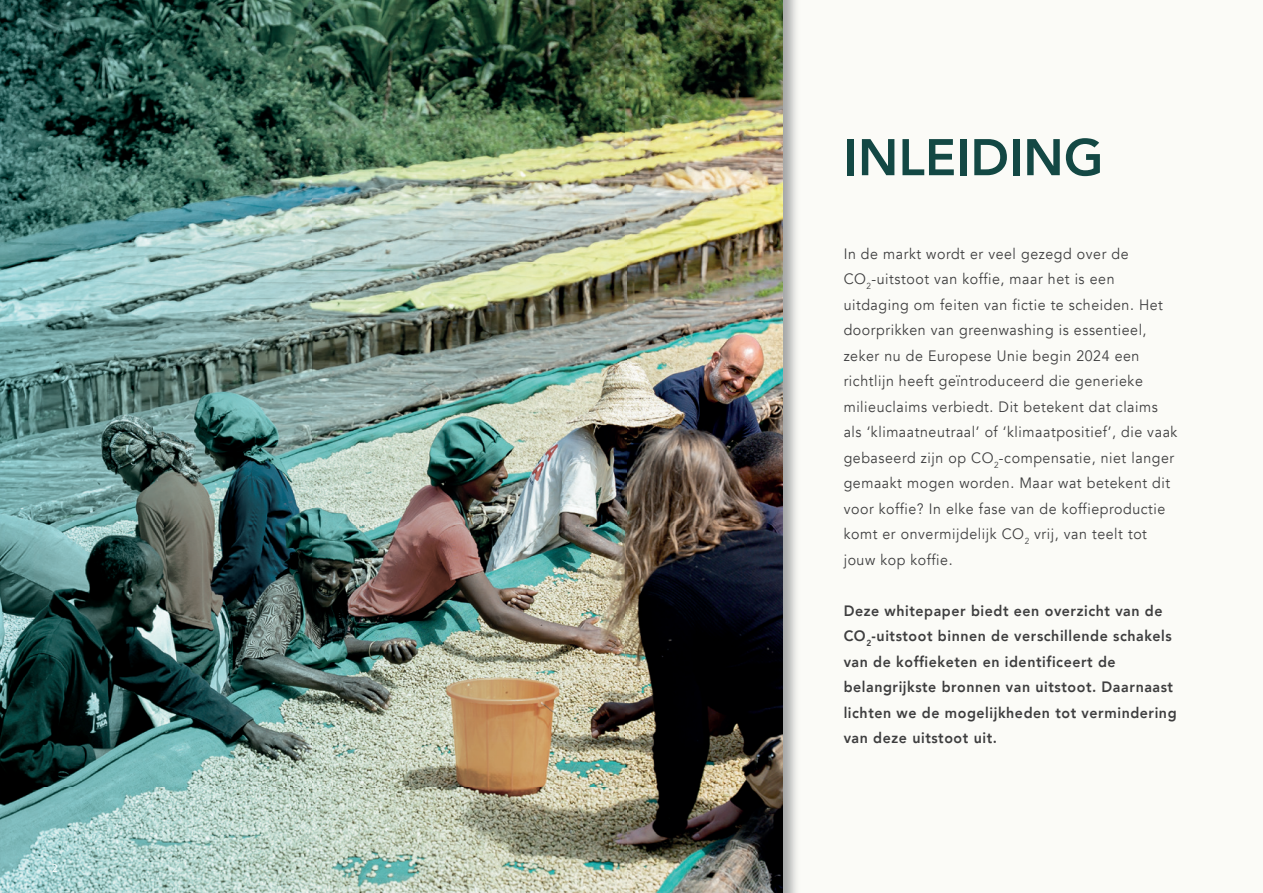
<style>
.page{position:relative;width:1263px;height:893px;background:#fff}
.page>*{position:absolute;margin:0;border:0;box-sizing:border-box;transform-origin:0 0}
.t1{font:800 51px "Avenir";color:#134844}
.t2{font:15px/25.5px "Avenir";letter-spacing:.04em;color:#3e3e3f;scale:.95 1}
.t3{font:800 15px/25.5px "Avenir";letter-spacing:.04em;color:#3e3e3f;scale:.95 1}
.t4{font:10.5px "Tahoma";color:#fff}
</style>
<div class="page">
<div style="left:800px;top:0;width:463px;height:893px;background:#fbfbf7"></div>
<img style="left:782px;top:0;width:17px;height:893px">
<img style="left:0;top:0;width:782px;height:893px">
<p class="t4" style="left:52px;top:861px;width:7px">2</p>
<h1 class="t1" style="left:844px;top:118px;width:261px">INLEIDING</h1>
<p class="t2" style="left:844px;top:241px;width:353px">In de markt wordt er veel gezegd over de CO<sub>2</sub>-uitstoot van koffie, maar het is een uitdaging om feiten van fictie te scheiden. Het doorprikken van greenwashing is essentieel, zeker nu de Europese Unie begin 2024 een richtlijn heeft geïntroduceerd die generieke milieuclaims verbiedt. Dit betekent dat claims als ‘klimaatneutraal’ of ‘klimaatpositief’, die vaak gebaseerd zijn op CO<sub>2</sub>-compensatie, niet langer gemaakt mogen worden. Maar wat betekent dit voor koffie? In elke fase van de koffieproductie komt er onvermijdelijk CO<sub>2</sub> vrij, van teelt tot jouw kop koffie.</p>
<p class="t3" style="left:844px;top:598px;width:352px">Deze whitepaper biedt een overzicht van de CO<sub>2</sub>-uitstoot binnen de verschillende schakels van de koffieketen en identificeert de belangrijkste bronnen van uitstoot. Daarnaast lichten we de mogelijkheden tot vermindering van deze uitstoot uit.</p>
</div>
